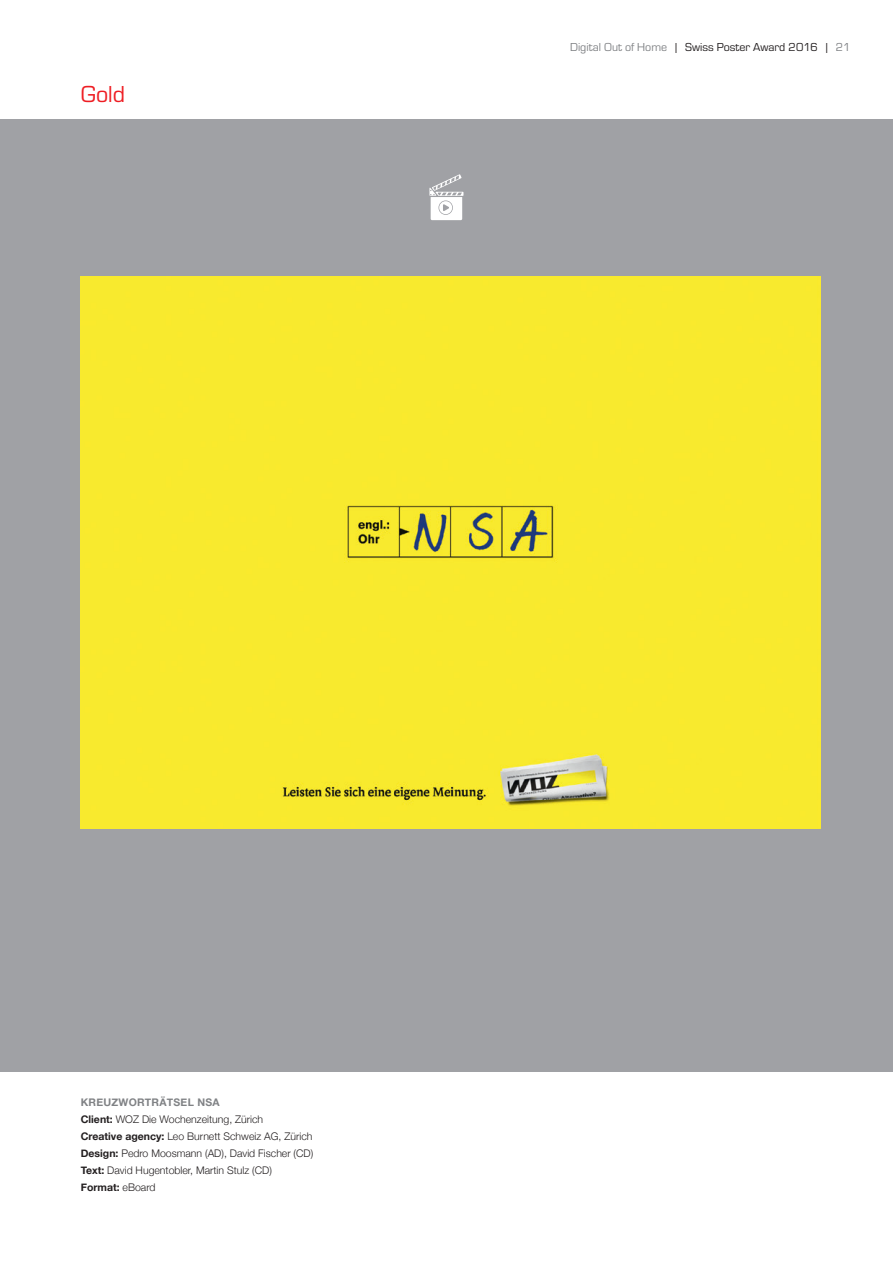
<style>
.page{position:relative;width:893px;height:1263px;background:#fff}
.page>*{position:absolute;margin:0;border:0;box-sizing:border-box;transform-origin:0 0}
.t1{font:24px "Eurostile";color:#ee1d23}
.t2{font:12px "Eurostile";color:#231f20}
.t3{font:300 10.5px/17px "Helvetica Neue";color:#231f20}
.s1{color:#808285}
.s2{font-weight:700;color:#808285}
.s3{font-weight:700}
</style>
<div class="page">
<div style="left:0;top:119px;width:893px;height:953px;background:#a0a1a5"></div>
<div style="left:81px;top:276px;width:740px;height:552px;background:#f8ea2e"></div>
<svg style="left:429px;top:174px;width:34px;height:46px"></svg>
<h1 class="t1" style="left:81px;top:78px;width:46px">Gold</h1>
<p class="t2" style="left:570px;top:39px;width:282px"><span class="s1">Digital Out of Home</span> | Swiss Poster Award 2016 | <span class="s1">21</span></p>
<p class="t3" style="left:81px;top:1093px;width:234px"><span class="s2">KREUZWORTRÄTSEL NSA<br></span><span class="s3">Client:</span> WOZ Die Wochenzeitung, Zürich<br><span class="s3">Creative agency:</span> Leo Burnett Schweiz AG, Zürich <span class="s3">Design:</span> Pedro Moosmann (AD), David Fischer (CD)<br><span class="s3">Text:</span> David Hugentobler, Martin Stulz (CD)<br><span class="s3">Format:</span> eBoard</p>
</div>
